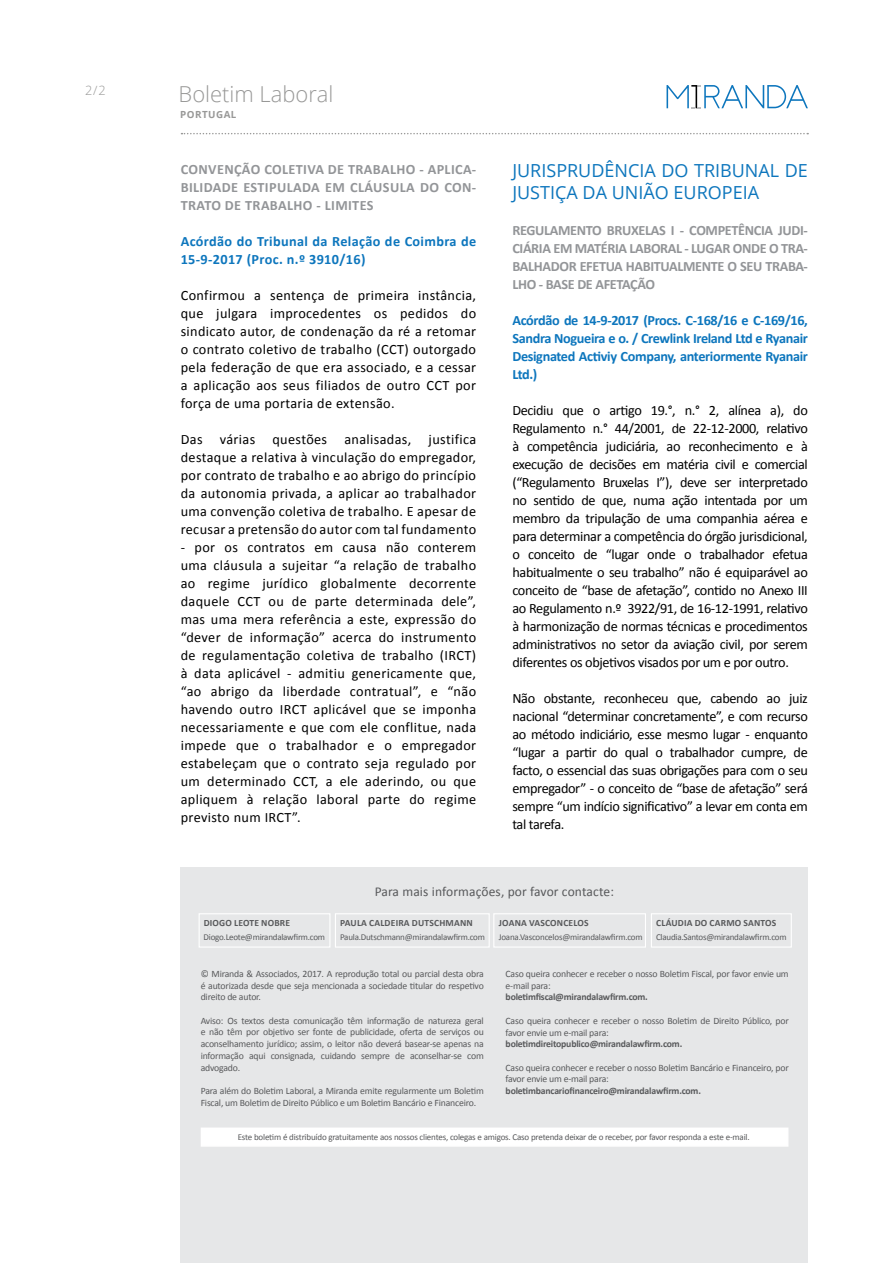
<style>
.page{position:relative;width:893px;height:1263px;background:#fff}
.page>*{position:absolute;margin:0;border:0;box-sizing:border-box;transform-origin:0 0}
.t1{font:300 21.9px "Open Sans";color:#989897}
.t2{font:18px/21.6px "Open Sans";color:#0d76bd}
.t3{font:14.25px/18px "Calibri";letter-spacing:.015em;color:#000;text-align:justify}
.t4{font:700 14.25px/18px "Calibri";letter-spacing:-.025em;color:#939598;text-align:justify}
.t5{font:700 14.25px/18px "Calibri";letter-spacing:-.025em;color:#0d76bd;text-align:justify}
.t6{font:700 14.25px/18px "Calibri";letter-spacing:.025em;color:#0d76bd}
.t7{font:13.5px "Calibri";letter-spacing:.01em;color:#58595b}
.t8{font:300 12.75px "Open Sans";color:#989897}
.t9{font:9.75px/11.7px "Calibri";letter-spacing:-.02em;color:#58595b}
.t10{font:700 9.75px "Calibri";letter-spacing:-.02em;color:#58595b}
.t11{font:700 9.75px "Open Sans";letter-spacing:.05em;color:#989897}
.t12{font:700 9.6px "Calibri";letter-spacing:.02em;color:#58595b}
.t13{font:9px "Calibri";letter-spacing:-.025em;color:#58595b}
</style>
<div class="page">
<svg style="left:666px;top:85px;width:142px;height:23px"></svg>
<svg style="left:181px;top:133px;width:627px;height:1px"></svg>
<div style="left:181px;top:867px;width:627px;height:396px;background:#e6e7e8"></div>
<div style="left:201px;top:1127px;width:587px;height:20px;background:#fff;border:1px solid #fff"></div>
<div style="left:493px;top:913px;width:153px;height:35px;border:1px solid #fff"></div>
<div style="left:335px;top:913px;width:155px;height:35px;border:1px solid #fff"></div>
<div style="left:651px;top:913px;width:141px;height:35px;border:1px solid #fff"></div>
<div style="left:199px;top:913px;width:131px;height:35px;border:1px solid #fff"></div>
<p class="t8" style="left:85px;top:81px;width:22px">2/2</p>
<p class="t1" style="left:179px;top:79px;width:156px">Boletim Laboral</p>
<p class="t11" style="left:180px;top:108px;width:58px">PORTUGAL</p>
<p class="t4" style="left:181px;top:161px;width:297px">CONVENÇÃO COLETIVA DE TRABALHO - APLICA-BILIDADE ESTIPULADA EM CLÁUSULA DO CON-TRATO DE TRABALHO - LIMITES</p>
<p class="t6" style="left:181px;top:233px;width:297px">Acórdão do Tribunal da Relação de Coimbra de<br>15-9-2017 (Proc. n.º 3910/16)</p>
<p class="t3" style="left:181px;top:287px;width:297px">Confirmou a sentença de primeira instância, que julgara improcedentes os pedidos do sindicato autor, de condenação da ré a retomar o contrato coletivo de trabalho (CCT) outorgado pela federação de que era associado, e a cessar a aplicação aos seus filiados de outro CCT por força de uma portaria de extensão.</p>
<p class="t3" style="left:181px;top:431px;width:297px">Das várias questões analisadas, justifica destaque a relativa à vinculação do empregador, por contrato de trabalho e ao abrigo do princípio da autonomia privada, a aplicar ao trabalhador uma convenção coletiva de trabalho. E apesar de recusar a pretensão do autor com tal fundamento</p>
<p class="t3" style="left:181px;top:539px;width:297px">- por os contratos em causa não conterem uma cláusula a sujeitar “a relação de trabalho ao regime jurídico globalmente decorrente daquele CCT ou de parte determinada dele”, mas uma mera referência a este, expressão do “dever de informação” acerca do instrumento de regulamentação coletiva de trabalho (IRCT) à data aplicável - admitiu genericamente que, “ao abrigo da liberdade contratual”, e “não havendo outro IRCT aplicável que se imponha necessariamente e que com ele conflitue, nada impede que o trabalhador e o empregador estabeleçam que o contrato seja regulado por um determinado CCT, a ele aderindo, ou que apliquem à relação laboral parte do regime previsto num IRCT”.</p>
<p class="t2" style="left:512px;top:160px;width:297px">JURISPRUDÊNCIA DO TRIBUNAL DE<br>JUSTIÇA DA UNIÃO EUROPEIA</p>
<p class="t4" style="left:512px;top:221px;width:297px">REGULAMENTO BRUXELAS I - COMPETÊNCIA JUDI-CIÁRIA EM MATÉRIA LABORAL - LUGAR ONDE O TRA-BALHADOR EFETUA HABITUALMENTE O SEU TRABA-LHO - BASE DE AFETAÇÃO</p>
<p class="t5" style="left:512px;top:311px;width:297px">Acórdão de 14-9-2017 (Procs. C-168/16 e C-169/16, Sandra Nogueira e o. / Crewlink Ireland Ltd e Ryanair Designated Activiy Company, anteriormente Ryanair Ltd.)</p>
<p class="t3" style="left:512px;top:401px;width:297px">Decidiu que o artigo 19.°, n.° 2, alínea a), do Regulamento n.° 44/2001, de 22-12-2000, relativo à competência judiciária, ao reconhecimento e à execução de decisões em matéria civil e comercial (“Regulamento Bruxelas I”), deve ser interpretado no sentido de que, numa ação intentada por um membro da tripulação de uma companhia aérea e para determinar a competência do órgão jurisdicional, o conceito de “lugar onde o trabalhador efetua habitualmente o seu trabalho” não é equiparável ao conceito de “base de afetação”, contido no Anexo III ao Regulamento n.º 3922/91, de 16-12-1991, relativo à harmonização de normas técnicas e procedimentos administrativos no setor da aviação civil, por serem diferentes os objetivos visados por um e por outro.</p>
<p class="t3" style="left:512px;top:689px;width:297px">Não obstante, reconheceu que, cabendo ao juiz nacional “determinar concretamente”, e com recurso ao método indiciário, esse mesmo lugar - enquanto “lugar a partir do qual o trabalhador cumpre, de facto, o essencial das suas obrigações para com o seu empregador” - o conceito de “base de afetação” será sempre “um indício significativo” a levar em conta em tal tarefa.</p>
<p class="t7" style="left:375px;top:883px;width:241px">Para mais informações, por favor contacte:</p>
<p class="t12" style="left:656px;top:917px;width:122px">CLÁUDIA DO CARMO SANTOS</p>
<p class="t13" style="left:656px;top:931px;width:132px">Claudia.Santos@mirandalawfirm.com</p>
<p class="t12" style="left:204px;top:917px;width:88px">DIOGO LEOTE NOBRE</p>
<p class="t13" style="left:204px;top:931px;width:123px">Diogo.Leote@mirandalawfirm.com</p>
<p class="t9" style="left:201px;top:968px;width:285px;text-align:justify">© Miranda &amp; Associados, 2017. A reprodução total ou parcial desta obra é autorizada desde que seja mencionada a sociedade titular do respetivo direito de autor.</p>
<p class="t9" style="left:201px;top:1015px;width:285px;text-align:justify">Aviso: Os textos desta comunicação têm informação de natureza geral e não têm por objetivo ser fonte de publicidade, oferta de serviços ou aconselhamento jurídico; assim, o leitor não deverá basear-se apenas na informação aqui consignada, cuidando sempre de aconselhar-se com advogado.</p>
<p class="t9" style="left:201px;top:1085px;width:285px">Para além do Boletim Laboral, a Miranda emite regularmente um Boletim<br>Fiscal, um Boletim de Direito Público e um Boletim Bancário e Financeiro.</p>
<p class="t12" style="left:340px;top:917px;width:134px">PAULA CALDEIRA DUTSCHMANN</p>
<p class="t13" style="left:340px;top:931px;width:146px">Paula.Dutschmann@mirandalawfirm.com</p>
<p class="t12" style="left:499px;top:917px;width:91px">JOANA VASCONCELOS</p>
<p class="t13" style="left:499px;top:931px;width:145px">Joana.Vasconcelos@mirandalawfirm.com</p>
<p class="t9" style="left:506px;top:968px;width:285px">Caso queira conhecer e receber o nosso Boletim Fiscal, por favor envie um e-mail para:</p>
<p class="t10" style="left:506px;top:991px;width:144px">boletimfiscal@mirandalawfirm.com.</p>
<p class="t9" style="left:506px;top:1015px;width:285px">Caso queira conhecer e receber o nosso Boletim de Direito Público, por favor envie um e-mail para:</p>
<p class="t10" style="left:506px;top:1038px;width:178px">boletimdireitopublico@mirandalawfirm.com.</p>
<p class="t9" style="left:506px;top:1061px;width:285px">Caso queira conhecer e receber o nosso Boletim Bancário e Financeiro, por favor envie um e-mail para:</p>
<p class="t10" style="left:506px;top:1084px;width:197px">boletimbancariofinanceiro@mirandalawfirm.com.</p>
<p class="t13" style="left:238px;top:1131px;width:513px">Este boletim é distribuído gratuitamente aos nossos clientes, colegas e amigos. Caso pretenda deixar de o receber, por favor responda a este e-mail.</p>
</div>
